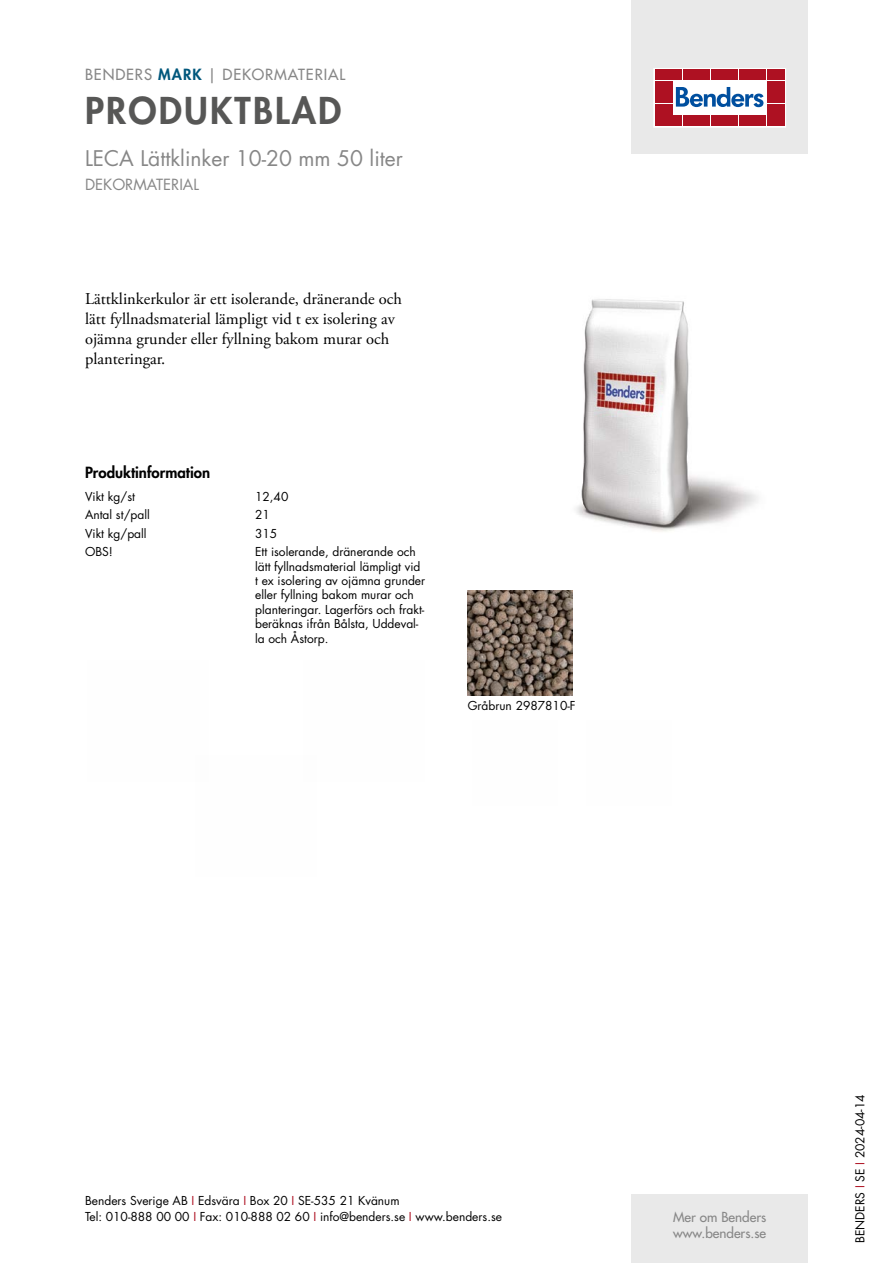
<style>
.page{position:relative;width:893px;height:1263px;background:#fff}
.page>*{position:absolute;margin:0;border:0;box-sizing:border-box;transform-origin:0 0}
.t1{font:800 36px "Futura Std";letter-spacing:.06em;color:#575756}
.t2{font:21px "Futura Std";color:#878787}
.t3{font:16.5px/19.8px "Adobe Garamond Pro";color:#000}
.t4{font:500 15px "Futura Std";letter-spacing:.06em;color:#878787}
.t5{font:800 15px "Futura Std";color:#000}
.t6{font:15px "Futura Std";color:#878787}
.t7{font:500 13.5px/16.2px "Futura Std";color:#878787}
.t8{font:12px/14.4px "Futura Std";color:#000}
.s1{font-weight:800;color:#00577c}
.s2{color:#ae1122}
</style>
<div class="page">
<div style="left:631px;top:0;width:177px;height:153px;background:#e9e9e9"></div>
<div style="left:631px;top:1195px;width:177px;height:68px;background:#e9e9e9"></div>
<svg style="left:656px;top:70px;width:128px;height:55px;background:#ebc5ca"></svg>
<div style="left:654px;top:68px;width:132px;height:59px;border:1px solid #fff"></div>
<div style="left:655px;top:70px;width:8px;height:10px;background:#ae1122"></div>
<div style="left:664px;top:70px;width:8px;height:10px;background:#ae1122"></div>
<div style="left:655px;top:81px;width:8px;height:10px;background:#ae1122"></div>
<div style="left:664px;top:81px;width:8px;height:10px;background:#ae1122"></div>
<div style="left:655px;top:93px;width:8px;height:10px;background:#ae1122"></div>
<div style="left:664px;top:93px;width:8px;height:10px;background:#ae1122"></div>
<div style="left:655px;top:104px;width:8px;height:11px;background:#ae1122"></div>
<div style="left:664px;top:104px;width:8px;height:11px;background:#ae1122"></div>
<div style="left:655px;top:116px;width:8px;height:10px;background:#ae1122"></div>
<div style="left:664px;top:116px;width:8px;height:10px;background:#ae1122"></div>
<div style="left:674px;top:70px;width:8px;height:10px;background:#ae1122"></div>
<div style="left:683px;top:70px;width:8px;height:10px;background:#ae1122"></div>
<div style="left:692px;top:70px;width:8px;height:10px;background:#ae1122"></div>
<div style="left:702px;top:70px;width:8px;height:10px;background:#ae1122"></div>
<div style="left:711px;top:70px;width:8px;height:10px;background:#ae1122"></div>
<div style="left:720px;top:70px;width:8px;height:10px;background:#ae1122"></div>
<div style="left:730px;top:70px;width:8px;height:10px;background:#ae1122"></div>
<div style="left:739px;top:70px;width:8px;height:10px;background:#ae1122"></div>
<div style="left:748px;top:70px;width:8px;height:10px;background:#ae1122"></div>
<div style="left:758px;top:70px;width:8px;height:10px;background:#ae1122"></div>
<div style="left:674px;top:116px;width:8px;height:10px;background:#ae1122"></div>
<div style="left:683px;top:116px;width:8px;height:10px;background:#ae1122"></div>
<div style="left:692px;top:116px;width:8px;height:10px;background:#ae1122"></div>
<div style="left:702px;top:116px;width:8px;height:10px;background:#ae1122"></div>
<div style="left:711px;top:116px;width:8px;height:10px;background:#ae1122"></div>
<div style="left:720px;top:116px;width:8px;height:10px;background:#ae1122"></div>
<div style="left:730px;top:116px;width:8px;height:10px;background:#ae1122"></div>
<div style="left:739px;top:116px;width:8px;height:10px;background:#ae1122"></div>
<div style="left:748px;top:116px;width:8px;height:10px;background:#ae1122"></div>
<div style="left:758px;top:116px;width:8px;height:10px;background:#ae1122"></div>
<div style="left:767px;top:70px;width:8px;height:10px;background:#ae1122"></div>
<div style="left:776px;top:70px;width:8px;height:10px;background:#ae1122"></div>
<div style="left:767px;top:81px;width:8px;height:10px;background:#ae1122"></div>
<div style="left:776px;top:81px;width:8px;height:10px;background:#ae1122"></div>
<div style="left:767px;top:93px;width:8px;height:10px;background:#ae1122"></div>
<div style="left:776px;top:93px;width:8px;height:10px;background:#ae1122"></div>
<div style="left:767px;top:104px;width:8px;height:11px;background:#ae1122"></div>
<div style="left:776px;top:104px;width:8px;height:11px;background:#ae1122"></div>
<div style="left:767px;top:116px;width:8px;height:10px;background:#ae1122"></div>
<div style="left:776px;top:116px;width:8px;height:10px;background:#ae1122"></div>
<svg style="left:676px;top:87px;width:87px;height:20px;background:#89add2"></svg>
<img style="left:576px;top:299px;width:182px;height:233px">
<img style="left:468px;top:590px;width:105px;height:105px">
<p class="t4" style="left:85px;top:65px;width:262px">BENDERS <span class="s1">MARK</span> | DEKORMATERIAL</p>
<h1 class="t1" style="left:85px;top:87px;width:258px">PRODUKTBLAD</h1>
<h2 class="t2" style="left:85px;top:144px;width:319px">LECA Lättklinker 10-20 mm 50 liter</h2>
<p class="t6" style="left:85px;top:175px;width:116px">DEKORMATERIAL</p>
<h3 class="t3" style="left:85px;top:290px;width:318px">Lättklinkerkulor är ett isolerande, dränerande och lätt fyllnadsmaterial lämpligt vid t ex isolering av ojämna grunder eller fyllning bakom murar och planteringar.</h3>
<p class="t5" style="left:85px;top:463px;width:127px">Produktinformation</p>
<p class="t8" style="left:85px;top:490px;width:51px">Vikt kg/st</p>
<p class="t8" style="left:255px;top:490px;width:35px">12,40</p>
<p class="t8" style="left:85px;top:508px;width:66px">Antal st/pall</p>
<p class="t8" style="left:255px;top:508px;width:16px">21</p>
<p class="t8" style="left:85px;top:526px;width:63px">Vikt kg/pall</p>
<p class="t8" style="left:255px;top:526px;width:24px">315</p>
<p class="t8" style="left:85px;top:545px;width:29px">OBS!</p>
<p class="t8" style="left:255px;top:545px;width:172px">Ett isolerande, dränerande och lätt fyllnadsmaterial lämpligt vid t ex isolering av ojämna grunder eller fyllning bakom murar och planteringar. Lagerförs och frakt&shy;beräknas ifrån Bålsta, Uddeval&shy;la och Åstorp.</p>
<p class="t8" style="left:468px;top:698px;width:109px">Gråbrun 2987810-F</p>
<p class="t8" style="left:85px;top:1192px;width:418px;line-height:16.5px">Benders Sverige AB <span class="s2">I</span> Edsvära <span class="s2">I</span> Box 20 <span class="s2">I</span> SE-535 21 Kvänum<br>Tel: 010-888 00 00 <span class="s2">I</span> Fax: 010-888 02 60 <span class="s2">I</span> info@benders.se <span class="s2">I</span> www.benders.se</p>
<p class="t7" style="left:673px;top:1209px;width:95px">Mer om Benders www.benders.se</p>
<p class="t8" style="left:853px;top:1243px;width:150px;rotate:-90deg">BENDERS <span class="s2">I</span> SE <span class="s2">I</span> 2024-04-14</p>
</div>
